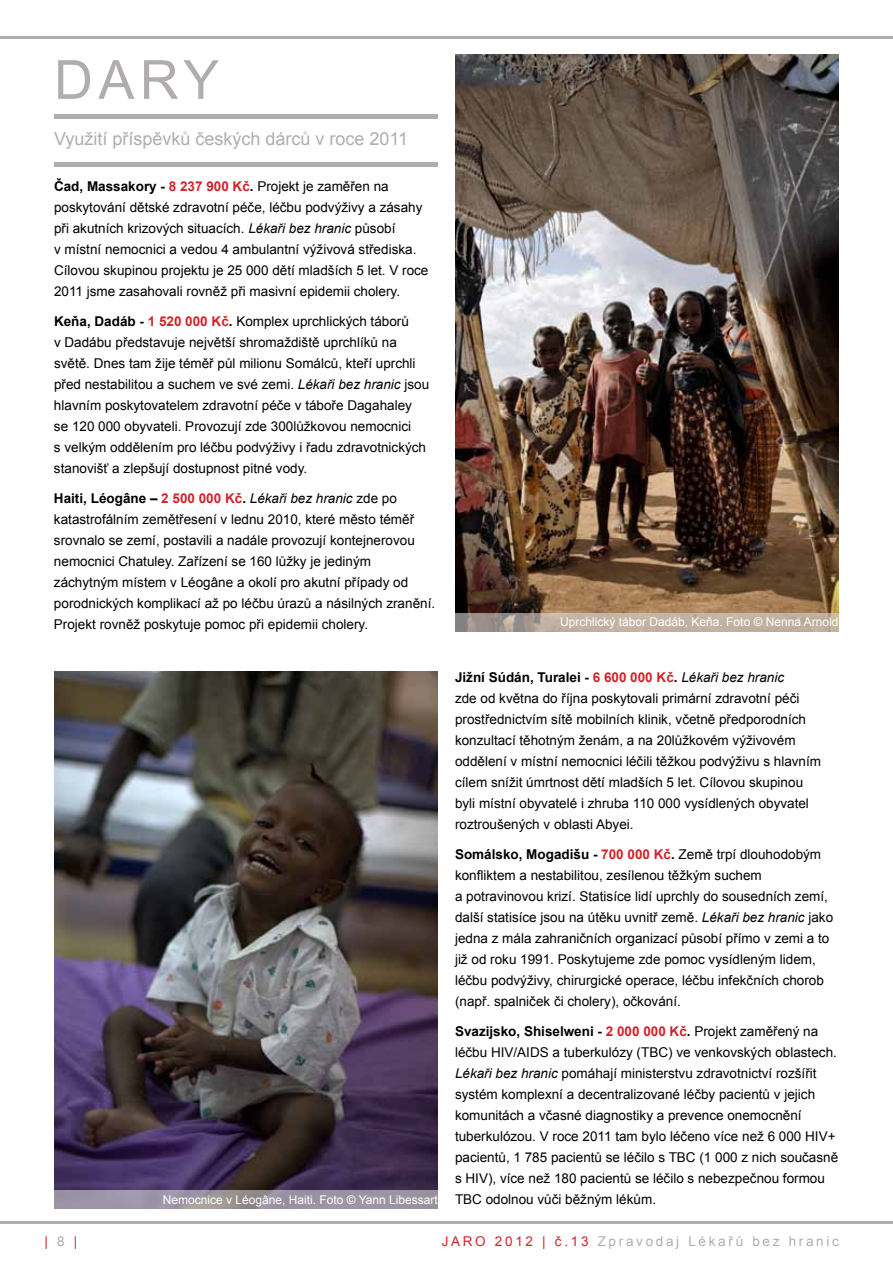
<style>
.page{position:relative;width:893px;height:1263px;background:#fff}
.page>*{position:absolute;margin:0;border:0;box-sizing:border-box;transform-origin:0 0}
.t1{font:54px "Arial";color:#b1adae}
.t2{font:18px "Arial";color:#b1adae}
.t3{font:13.5px/21px "Arial";color:#000}
.t4{font:13.5px "Arial";letter-spacing:.2em;color:#b1adae}
.t5{font:13.5px "Arial";color:#d2232a}
.t6{font:12px "Arial";color:#fff}
.s1{font-weight:700}
.s2{font-weight:700;color:#d2232a}
.s3{font-style:italic}
.s4{color:#b1adae}
.s5{color:#d2232a}
</style>
<div class="page">
<hr style="left:0;top:36px;width:893px;height:2px;background:#b1adae">
<hr style="left:0;top:1222px;width:893px;height:2px;background:#b1adae">
<img style="left:54px;top:672px;width:384px;height:518px">
<img style="left:455px;top:54px;width:384px;height:559px">
<svg style="left:54px;top:1190px;width:384px;height:19px;background:#9b93a0"></svg>
<svg style="left:455px;top:613px;width:384px;height:18px;background:#baaa9d"></svg>
<hr style="left:54px;top:115px;width:384px;height:4px;background:#b1adae">
<hr style="left:54px;top:162px;width:384px;height:4px;background:#b1adae">
<h1 class="t1" style="left:54px;top:45px;width:167px">DARY</h1>
<h2 class="t2" style="left:54px;top:127px;width:356px">Využití příspěvků českých dárců v roce 2011</h2>
<p class="t3" style="left:54px;top:175px;width:376px"><span class="s1">Čad, Massakory -</span> <span class="s2">8 237 900 Kč</span><span class="s1">.</span> Projekt je zaměřen na poskytování dětské zdravotní péče, léčbu podvýživy a zásahy při akutních krizových situacích. <span class="s3">Lékaři bez hranic</span> působí<br>v místní nemocnici a vedou 4 ambulantní výživová střediska.<br>Cílovou skupinou projektu je 25 000 dětí mladších 5 let. V roce 2011 jsme zasahovali rovněž při masivní epidemii cholery.</p>
<p class="t3" style="left:54px;top:310px;width:377px"><span class="s1">Keňa, Dadáb -</span> <span class="s2">1 520 000 Kč</span><span class="s1">.</span> Komplex uprchlických táborů<br>v Dadábu představuje největší shromaždiště uprchlíků na světě. Dnes tam žije téměř půl milionu Somálců, kteří uprchli před nestabilitou a suchem ve své zemi. <span class="s3">Lékaři bez hranic</span> jsou hlavním poskytovatelem zdravotní péče v táboře Dagahaley se 120 000 obyvateli. Provozují zde 300lůžkovou nemocnici<br>s velkým oddělením pro léčbu podvýživy i řadu zdravotnických stanovišť a zlepšují dostupnost pitné vody.</p>
<p class="t3" style="left:54px;top:488px;width:383px"><span class="s1">Haiti, Léogâne –</span> <span class="s2">2 500 000 Kč</span><span class="s1">.</span> <span class="s3">Lékaři bez hranic</span> zde po katastrofálním zemětřesení v lednu 2010, které město téměř srovnalo se zemí, postavili a nadále provozují kontejnerovou nemocnici Chatuley. Zařízení se 160 lůžky je jediným záchytným místem v Léogâne a okolí pro akutní případy od porodnických komplikací až po léčbu úrazů a násilných zranění.<br>Projekt rovněž poskytuje pomoc při epidemii cholery.</p>
<p class="t6" style="left:163px;top:1191px;width:277px">Nemocnice v Léogâne, Haiti. Foto © Yann Libessart</p>
<p class="t6" style="left:560px;top:614px;width:280px">Uprchlický tábor Dadáb, Keňa. Foto © Nenna Arnold</p>
<p class="t3" style="left:455px;top:667px;width:368px"><span class="s1">Jižní Súdán, Turalei -</span> <span class="s2">6 600 000 Kč</span><span class="s1">.</span> <span class="s3">Lékaři bez hranic<br></span>zde od května do října poskytovali primární zdravotní péči prostřednictvím sítě mobilních klinik, včetně předporodních konzultací těhotným ženám, a na 20lůžkovém výživovém oddělení v místní nemocnici léčili těžkou podvýživu s hlavním cílem snížit úmrtnost dětí mladších 5 let. Cílovou skupinou byli místní obyvatelé i zhruba 110 000 vysídlených obyvatel roztroušených v oblasti Abyei.</p>
<p class="t3" style="left:455px;top:844px;width:380px"><span class="s1">Somálsko, Mogadišu -</span> <span class="s2">700 000 Kč</span><span class="s1">.</span> Země trpí dlouhodobým konfliktem a nestabilitou, zesílenou těžkým suchem<br>a potravinovou krizí. Statisíce lidí uprchly do sousedních zemí, další statisíce jsou na útěku uvnitř země. <span class="s3">Lékaři bez hranic</span> jako jedna z mála zahraničních organizací působí přímo v zemi a to již od roku 1991. Poskytujeme zde pomoc vysídleným lidem, léčbu podvýživy, chirurgické operace, léčbu infekčních chorob (např. spalniček či cholery), očkování.</p>
<p class="t3" style="left:455px;top:1021px;width:385px"><span class="s1">Svazijsko, Shiselweni -</span> <span class="s2">2 000 000 Kč</span><span class="s1">.</span> Projekt zaměřený na léčbu HIV/AIDS a tuberkulózy (TBC) ve venkovských oblastech.<br><span class="s3">Lékaři bez hranic</span> pomáhají ministerstvu zdravotnictví rozšířit systém komplexní a decentralizované léčby pacientů v jejich komunitách a včasné diagnostiky a prevence onemocnění tuberkulózou. V roce 2011 tam bylo léčeno více než 6 000 HIV+ pacientů, 1 785 pacientů se léčilo s TBC (1 000 z nich současně s HIV), více než 180 pacientů se léčilo s nebezpečnou formou TBC odolnou vůči běžným lékům.</p>
<p class="t5" style="left:45px;top:1232px;width:34px">| <span class="s4">8</span> |</p>
<p class="t4" style="left:442px;top:1232px;width:399px"><span class="s5">JARO 2012 | č.13</span> Zpravodaj Lékařů bez hranic</p>
</div>
